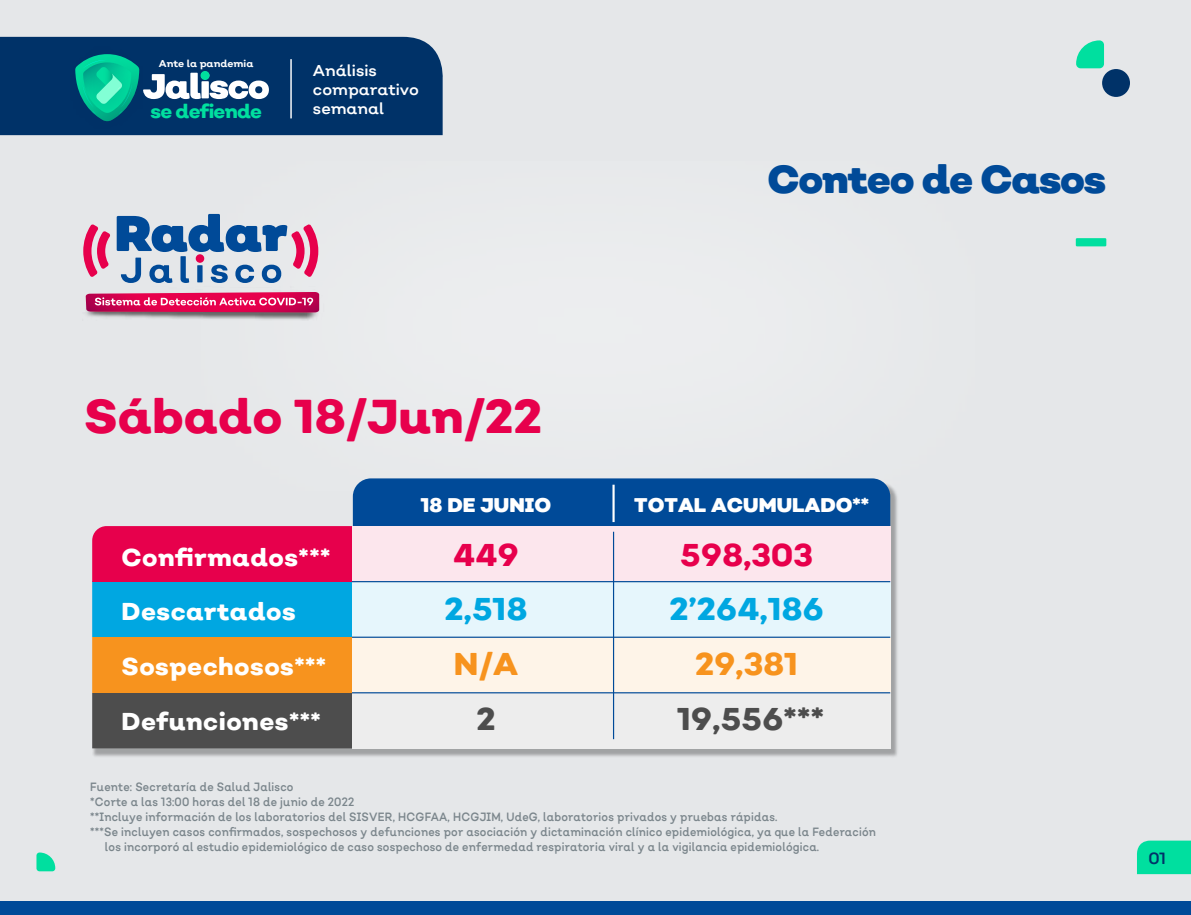
<style>
.page{position:relative;width:1191px;height:915px;background:#fff}
.page>*{position:absolute;margin:0;border:0;box-sizing:border-box;transform-origin:0 0}
.t1{font:900 50.7px "Nutmeg";color:#00df9f}
.t2{font:800 47.4px "Nutmeg";color:#e7004c}
.t3{font:900 39px "Nutmeg";letter-spacing:-.03em;color:#004a98}
.t4{font:800 31.5px "Nutmeg";letter-spacing:.01em;color:#00a7e1}
.t5{font:800 31.5px "Nutmeg";letter-spacing:.01em;color:#e7004c}
.t6{font:800 31.5px "Nutmeg";color:#4d4d4d}
.t7{font:800 31.5px "Nutmeg";color:#f7931e}
.t8{font:800 24.45px "Nutmeg";letter-spacing:.02em;color:#fff}
.t9{font:900 19.8px "Nutmeg";color:#fff}
.t10{font:800 19.2px "Nutmeg";letter-spacing:-.04em;color:#00df9f}
.t11{font:16.35px "Nutmeg";color:#003268}
.t12{font:15.75px/18.9px "Nutmeg";color:#fff}
.t13{font:12px "Nutmeg";letter-spacing:.02em;color:#7b868c;scale:.88 1}
.t14{font:700 9.9px "Nutmeg";color:#fff}
</style>
<div class="page">
<div style="left:0;top:0;width:1191px;height:914px;background:#e5e7e9"></div>
<div style="left:0;top:901px;width:1191px;height:13px;background:#004a98"></div>
<img style="left:85px;top:294px;width:235px;height:26px">
<svg style="left:86px;top:292px;width:233px;height:20px;background:#de2f6c"></svg>
<svg style="left:117px;top:214px;width:201px;height:69px"></svg>
<svg style="left:83px;top:224px;width:27px;height:53px"></svg>
<div style="left:0;top:37px;width:443px;height:98px;background:#003268"></div>
<hr style="left:290px;top:59px;width:2px;height:59px;background:#fff">
<div style="left:1137px;top:840px;width:54px;height:33px;background:#00df9f"></div>
<div style="left:41px;top:36px;width:134px;height:100px;background:#003268"></div>
<svg style="left:75px;top:54px;width:194px;height:67px;background:#247388"></svg>
<svg style="left:1076px;top:40px;width:28px;height:28px"></svg>
<div style="left:36px;top:852px;width:19px;height:19px;background:#00df9f;border-radius:3px"></div>
<div style="left:1102px;top:69px;width:28px;height:28px;background:#003268;border-radius:14px"></div>
<img style="left:92px;top:480px;width:806px;height:277px">
<div style="left:92px;top:692px;width:260px;height:56px;background:#4d4d4d"></div>
<div style="left:92px;top:581px;width:260px;height:56px;background:#00a7e1"></div>
<div style="left:92px;top:637px;width:260px;height:55px;background:#f7931e"></div>
<div style="left:92px;top:526px;width:260px;height:55px;background:#e7004c"></div>
<div style="left:353px;top:478px;width:537px;height:87px;background:#004a98;border-radius:18px"></div>
<div style="left:352px;top:692px;width:538px;height:56px;background:#ededed"></div>
<div style="left:352px;top:581px;width:538px;height:56px;background:#e6f6fc"></div>
<div style="left:352px;top:637px;width:538px;height:55px;background:#fef4e8"></div>
<div style="left:352px;top:526px;width:538px;height:55px;background:#fce6ed"></div>
<hr style="left:352px;top:692px;width:538px;height:1px;background:#004a98">
<hr style="left:352px;top:636px;width:538px;height:1px;background:#004a98">
<hr style="left:352px;top:581px;width:538px;height:1px;background:#004a98">
<hr style="left:613px;top:531px;width:1px;height:208px;background:#004a98">
<hr style="left:612px;top:484px;width:2px;height:38px;background:#fff">
<p class="t14" style="left:159px;top:57px;width:96px">Ante la pandemia</p>
<h3 class="t10" style="left:151px;top:99px;width:113px">se defiende</h3>
<h3 class="t12" style="left:313px;top:61px;width:107px">Análisis comparativo semanal</h3>
<h3 class="t3" style="left:767px;top:154px;width:340px">Conteo de Casos</h3>
<h1 class="t1" style="left:1075px;top:182px;width:32px">_</h1>
<h2 class="t2" style="left:84px;top:385px;width:459px">Sábado 18/Jun/22</h2>
<h3 class="t8" style="left:121px;top:541px;width:210px">Confirmados***</h3>
<h3 class="t8" style="left:121px;top:595px;width:176px">Descartados</h3>
<h3 class="t8" style="left:121px;top:650px;width:206px">Sospechosos***</h3>
<h3 class="t8" style="left:121px;top:704px;width:201px">Defunciones***</h3>
<h3 class="t9" style="left:421px;top:492px;width:132px">18 DE JUNIO</h3>
<h3 class="t5" style="left:453px;top:533px;width:67px">449</h3>
<h3 class="t4" style="left:444px;top:588px;width:84px">2,518</h3>
<h3 class="t7" style="left:454px;top:643px;width:66px">N/A</h3>
<h3 class="t6" style="left:476px;top:697px;width:20px">2</h3>
<h3 class="t9" style="left:634px;top:492px;width:236px">TOTAL ACUMULADO**</h3>
<h3 class="t5" style="left:680px;top:533px;width:134px">598,303</h3>
<h3 class="t4" style="left:669px;top:588px;width:156px">2’264,186</h3>
<h3 class="t7" style="left:695px;top:643px;width:104px">29,381</h3>
<h3 class="t6" style="left:677px;top:697px;width:148px">19,556***</h3>
<p class="t13" style="left:90px;top:779px;width:233px">Fuente: Secretaría de Salud Jalisco</p>
<p class="t13" style="left:90px;top:794px;width:302px">*Corte a las 13:00 horas del 18 de junio de 2022</p>
<p class="t13" style="left:90px;top:809px;width:782px">**Incluye información de los laboratorios del SISVER, HCGFAA, HCGJIM, UdeG, laboratorios privados y pruebas rápidas.</p>
<p class="t13" style="left:90px;top:824px;width:894px">***Se incluyen casos confirmados, sospechosos y defunciones por asociación y dictaminación clínico epidemiológica, ya que la Federación</p>
<p class="t13" style="left:105px;top:839px;width:813px">los incorporó al estudio epidemiológico de caso sospechoso de enfermedad respiratoria viral y a la vigilancia epidemiológica.</p>
<h3 class="t11" style="left:1148px;top:847px;width:19px">01</h3>
</div>
